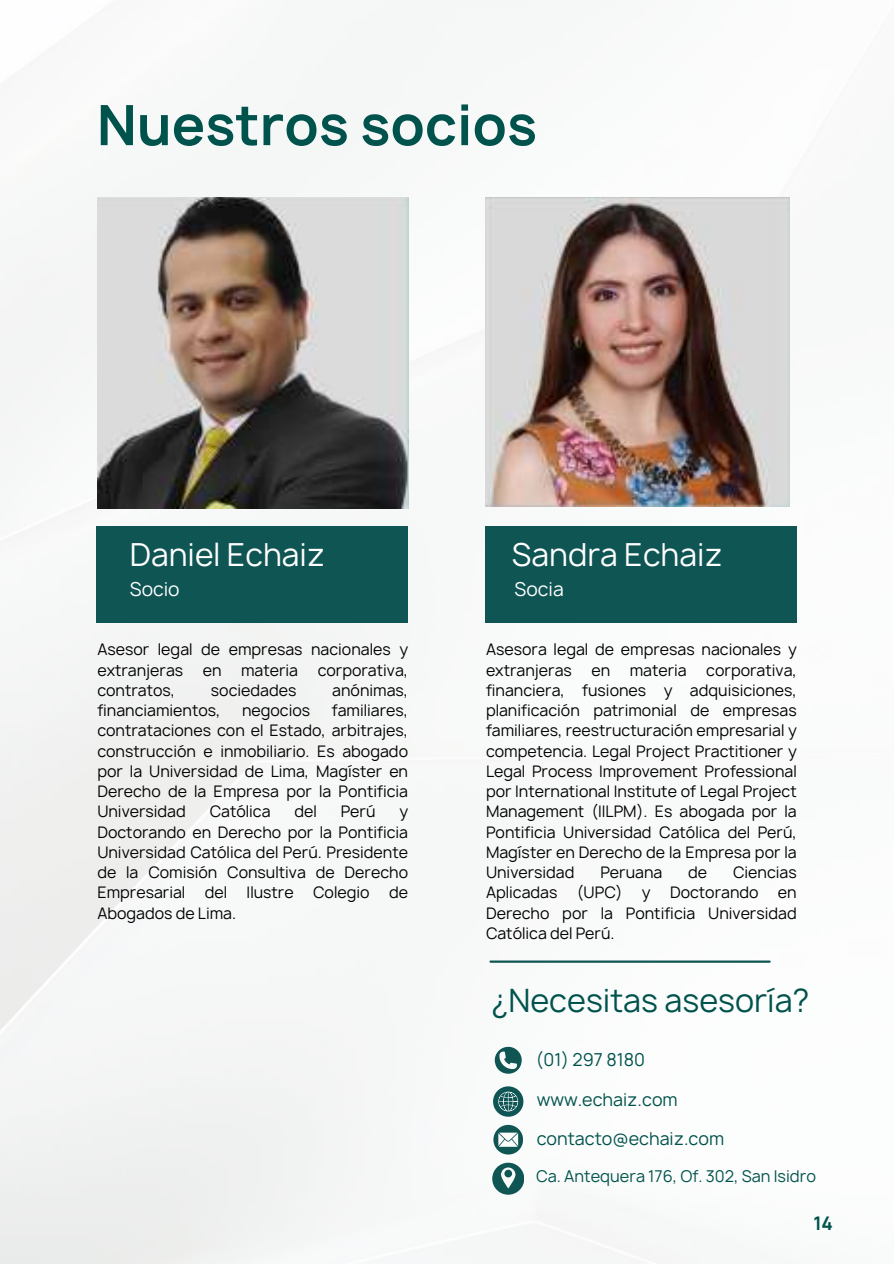
<style>
.page{position:relative;width:894px;height:1264px;background:#fff}
.page>*{position:absolute;margin:0;border:0;box-sizing:border-box;transform-origin:0 0}
.t1{font:700 53.4px "Manrope";color:#00524c}
.t2{font:30.9px "Manrope";color:#00524c}
.t3{font:30.45px "Manrope";color:#fff}
.t4{font:18.45px "Manrope";color:#fff}
.t5{font:700 18px "Manrope";color:#00524c}
.t6{font:17.1px "Manrope";color:#00524c}
.t7{font:15.6px "Manrope";color:#00524c}
.t8{font:15.3px/20.2px "Manrope";color:#000;text-align:justify}
</style>
<div class="page">
<img style="left:0;top:197px;width:797px;height:1066px">
<hr style="left:490px;top:960px;width:279px;height:2px;background:#0f5554">
<div style="left:97px;top:526px;width:311px;height:96px;background:#0f5554"></div>
<svg style="left:493px;top:1086px;width:30px;height:30px"></svg>
<svg style="left:493px;top:1124px;width:29px;height:30px"></svg>
<svg style="left:494px;top:1046px;width:27px;height:32px"></svg>
<svg style="left:492px;top:1162px;width:31px;height:32px"></svg>
<img style="left:485px;top:198px;width:304px;height:308px">
<img style="left:97px;top:198px;width:311px;height:310px">
<div style="left:485px;top:526px;width:311px;height:96px;background:#0f5554"></div>
<h1 class="t1" style="left:97px;top:88px;width:441px">Nuestros socios</h1>
<h3 class="t3" style="left:130px;top:534px;width:197px">Daniel Echaiz</h3>
<p class="t4" style="left:130px;top:576px;width:51px">Socio</p>
<p class="t8" style="left:97px;top:639px;width:312px">Asesor legal de empresas nacionales y extranjeras</p>
<p class="t8" style="left:203px;top:659px;width:20px">en</p>
<p class="t8" style="left:241px;top:659px;width:59px">materia</p>
<p class="t8" style="left:317px;top:659px;width:92px">corporativa,</p>
<p class="t8" style="left:97px;top:680px;width:79px">contratos,</p>
<p class="t8" style="left:211px;top:680px;width:87px">sociedades</p>
<p class="t8" style="left:332px;top:680px;width:77px">anónimas,</p>
<p class="t8" style="left:97px;top:700px;width:125px">financiamientos,</p>
<p class="t8" style="left:242px;top:700px;width:70px">negocios</p>
<p class="t8" style="left:97px;top:700px;width:312px;text-indent:234px">familiares, contrataciones con el Estado, arbitrajes, construcción e inmobiliario. Es abogado por la Universidad de Lima, Magíster en Derecho de la Empresa por la Pontificia Universidad</p>
<p class="t8" style="left:210px;top:801px;width:62px">Católica</p>
<p class="t8" style="left:294px;top:801px;width:24px">del</p>
<p class="t8" style="left:340px;top:801px;width:36px">Perú</p>
<p class="t8" style="left:97px;top:801px;width:312px;text-indent:302px">y Doctorando en Derecho por la Pontificia Universidad Católica del Perú. Presidente de la Comisión Consultiva de Derecho Empresarial</p>
<p class="t8" style="left:205px;top:882px;width:24px">del</p>
<p class="t8" style="left:246px;top:882px;width:49px">Ilustre</p>
<p class="t8" style="left:313px;top:882px;width:58px">Colegio</p>
<p class="t8" style="left:389px;top:882px;width:21px">de</p>
<p class="t8" style="left:97px;top:902px;width:140px">Abogados de Lima.</p>
<h3 class="t3" style="left:512px;top:534px;width:212px">Sandra Echaiz</h3>
<p class="t4" style="left:514px;top:576px;width:51px">Socia</p>
<p class="t8" style="left:486px;top:639px;width:312px">Asesora legal de empresas nacionales y extranjeras</p>
<p class="t8" style="left:486px;top:659px;width:312px;text-indent:220px">corporativa, financiera, fusiones y adquisiciones, planificación patrimonial de empresas familiares, reestructuración empresarial y competencia. Legal Project Practitioner y Legal Process Improvement Professional por International Institute of Legal Project Management (IILPM). Es abogada por la Pontificia Universidad Católica del Perú, Magíster en Derecho de la Empresa por la Universidad</p>
<p class="t8" style="left:591px;top:659px;width:20px">en</p>
<p class="t8" style="left:629px;top:659px;width:59px">materia</p>
<p class="t8" style="left:600px;top:862px;width:63px">Peruana</p>
<p class="t8" style="left:688px;top:862px;width:21px">de</p>
<p class="t8" style="left:732px;top:862px;width:65px">Ciencias</p>
<p class="t8" style="left:486px;top:882px;width:73px">Aplicadas</p>
<p class="t8" style="left:576px;top:882px;width:47px">(UPC)</p>
<p class="t8" style="left:641px;top:882px;width:10px">y</p>
<p class="t8" style="left:669px;top:882px;width:90px">Doctorando</p>
<p class="t8" style="left:486px;top:882px;width:312px;text-indent:292px">en Derecho por la Pontificia Universidad Católica del Perú.</p>
<h2 class="t2" style="left:491px;top:979px;width:319px">¿Necesitas asesoría?</h2>
<p class="t6" style="left:536px;top:1048px;width:110px">(01) 297 8180</p>
<p class="t6" style="left:536px;top:1087px;width:142px">www.echaiz.com</p>
<p class="t6" style="left:536px;top:1127px;width:189px">contacto@echaiz.com</p>
<p class="t7" style="left:536px;top:1165px;width:281px">Ca. Antequera 176, Of. 302, San Isidro</p>
<p class="t5" style="left:813px;top:1211px;width:21px">14</p>
</div>
